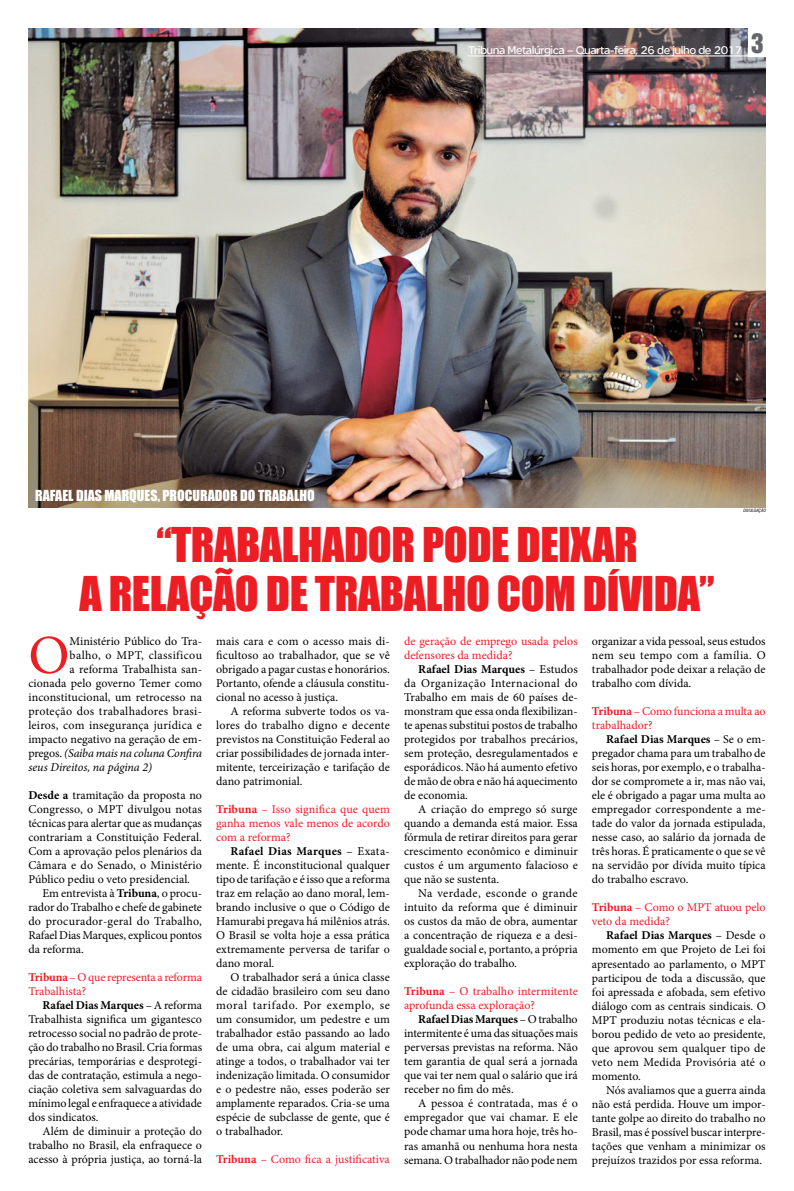
<style>
.page{position:relative;width:794px;height:1191px;background:#fff}
.page>*{position:absolute;margin:0;border:0;box-sizing:border-box;transform-origin:0 0}
.t1{font:55.1px "Minion Pro";color:#ed1d24}
.t2{font:44px/49px "Impact";letter-spacing:-.01em;color:#ed1d24;text-align:center}
.t3{font:14px "Impact";color:#fff}
.t4{font:12px/14px "Minion Pro";color:#000;text-align:justify}
.t5{font:12px/14px "Minion Pro";color:#ed1d24}
.t6{font:italic 12px "Minion Pro";letter-spacing:-.015em;color:#000}
.t7{font:12px "SE Optimist Semi";letter-spacing:-.04em;color:#fff}
.t8{font:italic condensed 4.4px "Swiss 721 BT";color:#000}
.s1{font-family:"Helvetica Inserat";font-size:25px;color:#65666a}
.s2{font-style:normal}
.s3{font-weight:700}
</style>
<div class="page">
<img style="left:28px;top:28px;width:738px;height:479px">
<hr style="left:468px;top:55px;width:298px;height:1px;background:#fff">
<div style="left:749px;top:28px;width:17px;height:28px;background:#fff"></div>
<p class="t7" style="left:468px;top:43px;width:297px">Tribuna Metalúrgica – Quarta-feira, 26 de julho de 2017 <span class="s1">3</span></p>
<p class="t3" style="left:35px;top:485px;width:281px">RAFAEL DIAS MARQUES, PROCURADOR DO TRABALHO</p>
<p class="t8" style="left:743px;top:507px;width:24px">DIVULGAÇÃO</p>
<h2 class="t2" style="left:79px;top:519px;width:637px">“TRABALHADOR PODE DEIXAR<br>A RELAÇÃO DE TRABALHO COM DÍVIDA”</h2>
<h1 class="t1" style="left:28px;top:618px;width:43px">O</h1>
<p class="t4" style="left:69px;top:634px;width:134px">Ministério Público do Tra-</p>
<p class="t4" style="left:69px;top:648px;width:134px">balho, o MPT, classificou</p>
<p class="t4" style="left:69px;top:662px;width:134px">a reforma Trabalhista san-</p>
<p class="t4" style="left:28px;top:676px;width:175px">cionada pelo governo Temer como</p>
<p class="t4" style="left:28px;top:690px;width:175px">inconstitucional, um retrocesso na</p>
<p class="t4" style="left:28px;top:704px;width:175px">proteção dos trabalhadores brasi-</p>
<p class="t4" style="left:28px;top:718px;width:175px">leiros, com insegurança jurídica e</p>
<p class="t4" style="left:28px;top:732px;width:175px">impacto negativo na geração de em-</p>
<p class="t6" style="left:28px;top:745px;width:175px"><span class="s2">pregos.</span> (Saiba mais na coluna Confira</p>
<p class="t6" style="left:28px;top:759px;width:125px">seus Direitos, na página 2)</p>
<p class="t4" style="left:28px;top:788px;width:175px"><span class="s3">Desde a</span> tramitação da proposta no Congresso, o MPT divulgou notas técnicas para alertar que as mudanças contrariam a Constituição Federal.<br>Com a aprovação pelos plenários da Câmara e do Senado, o Ministério Público pediu o veto presidencial.</p>
<p class="t4" style="left:28px;top:886px;width:175px;text-indent:14px">Em entrevista à <span class="s3">Tribuna</span>, o procu&shy;rador do Trabalho e chefe de gabinete do procurador-geral do Trabalho, Rafael Dias Marques, explicou pontos da reforma.</p>
<p class="t5" style="left:28px;top:970px;width:175px"><span class="s3">Tribuna</span> – O que representa a reforma<br>Trabalhista?</p>
<p class="t4" style="left:28px;top:998px;width:175px;text-indent:14px"><span class="s3">Rafael Dias Marques</span> – A reforma Trabalhista significa um gigantesco retrocesso social no padrão de prote&shy;ção do trabalho no Brasil. Cria formas precárias, temporárias e desprotegi&shy;das de contratação, estimula a nego&shy;ciação coletiva sem salvaguardas do mínimo legal e enfraquece a atividade dos sindicatos.</p>
<p class="t4" style="left:28px;top:1124px;width:175px;text-indent:14px">Além de diminuir a proteção do trabalho no Brasil, ela enfraquece o acesso à própria justiça, ao torná-la</p>
<p class="t4" style="left:216px;top:634px;width:175px">mais cara e com o acesso mais di&shy;ficultoso ao trabalhador, que se vê obrigado a pagar custas e honorários.<br>Portanto, ofende a cláusula constitu&shy;cional no acesso à justiça.</p>
<p class="t4" style="left:216px;top:704px;width:175px;text-indent:14px">A reforma subverte todos os va&shy;lores do trabalho digno e decente previstos na Constituição Federal ao criar possibilidades de jornada inter&shy;mitente, terceirização e tarifação de dano patrimonial.</p>
<p class="t5" style="left:216px;top:802px;width:175px;text-align:justify"><span class="s3">Tribuna</span> – Isso significa que quem ganha menos vale menos de acordo com a reforma?</p>
<p class="t4" style="left:216px;top:844px;width:175px;text-indent:14px"><span class="s3">Rafael Dias Marques</span> – Exata&shy;mente. É inconstitucional qualquer tipo de tarifação e é isso que a reforma traz em relação ao dano moral, lem&shy;brando inclusive o que o Código de Hamurabi pregava há milênios atrás.<br>O Brasil se volta hoje a essa prática extremamente perversa de tarifar o dano moral.</p>
<p class="t4" style="left:216px;top:970px;width:175px;text-indent:14px">O trabalhador será a única classe de cidadão brasileiro com seu dano moral tarifado. Por exemplo, se um consumidor, um pedestre e um trabalhador estão passando ao lado de uma obra, cai algum material e atinge a todos, o trabalhador vai ter indenização limitada. O consumidor e o pedestre não, esses poderão ser amplamente reparados. Cria-se uma espécie de subclasse de gente, que é o trabalhador.</p>
<p class="t5" style="left:216px;top:1152px;width:175px"><span class="s3">Tribuna</span> – Como fica a justificativa</p>
<p class="t5" style="left:404px;top:634px;width:175px">de geração de emprego usada pelos defensores da medida?</p>
<p class="t4" style="left:404px;top:662px;width:175px;text-indent:14px"><span class="s3">Rafael Dias Marques</span> – Estudos da Organização Internacional do Trabalho em mais de 60 países de&shy;monstram que essa onda flexibilizan&shy;te apenas substitui postos de trabalho protegidos por trabalhos precários, sem proteção, desregulamentados e esporádicos. Não há aumento efetivo de mão de obra e não há aquecimento de economia.</p>
<p class="t4" style="left:404px;top:802px;width:175px;text-indent:14px">A criação do emprego só surge quando a demanda está maior. Essa fórmula de retirar direitos para gerar crescimento econômico e diminuir custos é um argumento falacioso e que não se sustenta.</p>
<p class="t4" style="left:404px;top:886px;width:175px;text-indent:14px">Na verdade, esconde o grande intuito da reforma que é diminuir os custos da mão de obra, aumentar a concentração de riqueza e a desi&shy;gualdade social e, portanto, a própria exploração do trabalho.</p>
<p class="t5" style="left:404px;top:984px;width:175px"><span class="s3">Tribuna</span> – O trabalho intermitente aprofunda essa exploração?</p>
<p class="t4" style="left:404px;top:1012px;width:175px;text-indent:14px"><span class="s3">Rafael Dias Marques</span> – O trabalho intermitente é uma das situações mais perversas previstas na reforma. Não tem garantia de qual será a jornada que vai ter nem qual o salário que irá receber no fim do mês.</p>
<p class="t4" style="left:404px;top:1096px;width:175px;text-indent:14px">A pessoa é contratada, mas é o empregador que vai chamar. E ele pode chamar uma hora hoje, três ho&shy;ras amanhã ou nenhuma hora nesta semana. O trabalhador não pode nem</p>
<p class="t4" style="left:592px;top:634px;width:175px">organizar a vida pessoal, seus estudos nem seu tempo com a família. O trabalhador pode deixar a relação de trabalho com dívida.</p>
<p class="t5" style="left:592px;top:704px;width:175px"><span class="s3">Tribuna</span> – Como funciona a multa ao trabalhador?</p>
<p class="t4" style="left:592px;top:732px;width:175px;text-indent:14px"><span class="s3">Rafael Dias Marques</span> – Se o em&shy;pregador chama para um trabalho de seis horas, por exemplo, e o trabalha&shy;dor se compromete a ir, mas não vai, ele é obrigado a pagar uma multa ao empregador correspondente a me&shy;tade do valor da jornada estipulada, nesse caso, ao salário da jornada de três horas. É praticamente o que se vê na servidão por dívida muito típica do trabalho escravo.</p>
<p class="t5" style="left:592px;top:900px;width:175px"><span class="s3">Tribuna</span> – Como o MPT atuou pelo veto da medida?</p>
<p class="t4" style="left:592px;top:928px;width:175px;text-indent:14px"><span class="s3">Rafael Dias Marques</span> – Desde o momento em que Projeto de Lei foi apresentado ao parlamento, o MPT participou de toda a discussão, que foi apressada e afobada, sem efetivo diálogo com as centrais sindicais. O MPT produziu notas técnicas e ela&shy;borou pedido de veto ao presidente, que aprovou sem qualquer tipo de veto nem Medida Provisória até o momento.</p>
<p class="t4" style="left:592px;top:1082px;width:175px;text-indent:14px">Nós avaliamos que a guerra ainda não está perdida. Houve um impor&shy;tante golpe ao direito do trabalho no Brasil, mas é possível buscar interpre&shy;tações que venham a minimizar os prejuízos trazidos por essa reforma.</p>
</div>
